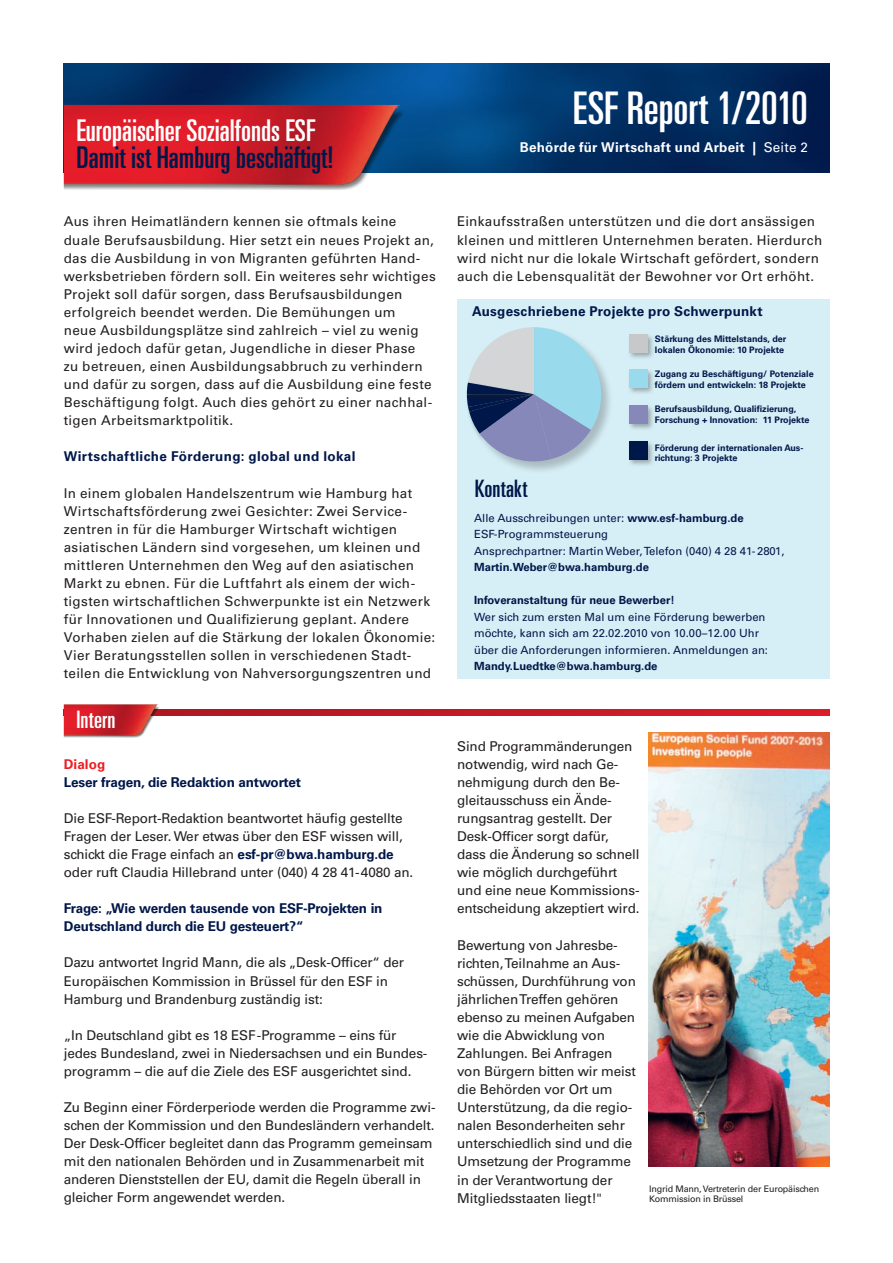
<style>
.page{position:relative;width:893px;height:1263px;background:#fff}
.page>*{position:absolute;margin:0;border:0;box-sizing:border-box;transform-origin:0 0}
.t1{font:ultra-condensed 45px "Univers LT Std";letter-spacing:-.005em;color:#fff}
.t2{font:ultra-condensed 30px "Univers LT Std";color:#00174a}
.t3{font:ultra-condensed 30px "Univers LT Std";color:#fff}
.t4{font:ultra-condensed 24px "Univers LT Std";letter-spacing:.005em;color:#00174a}
.t5{font:ultra-condensed 24px "Univers LT Std";letter-spacing:.01em;color:#fff}
.t6{font:13.5px/18.1px "Univers LT Std";letter-spacing:-.01em;color:#231f20}
.t7{font:13.5px/18.1px "Univers LT Std";letter-spacing:.01em;color:#231f20}
.t8{font:700 13.5px/18.1px "Univers LT Std";letter-spacing:-.01em;color:#00174a}
.t9{font:700 13.5px "Univers LT Std";letter-spacing:.025em;color:#00174a}
.t10{font:700 13.5px "Univers LT Std";letter-spacing:.015em;color:#00174a}
.t11{font:700 13.5px "Univers LT Std";letter-spacing:.02em;color:#fff}
.t12{font:700 13.5px "Univers LT Std";letter-spacing:.005em;color:#ee1d23}
.t13{font:11.25px/16.5px "Univers LT Std";color:#00174a}
.t14{font:700 11.25px "Univers LT Std";color:#00174a}
.t15{font:700 9px/10.8px "Univers LT Std";color:#00174a}
.t16{font:9px/10.8px "Univers LT Std";letter-spacing:-.02em;color:#231f20}
.s1{font-weight:700;color:#00174a}
.s2{font-weight:400}
.s3{font-weight:700}
</style>
<div class="page">
<div style="left:457px;top:299px;width:372px;height:379px;background:#d6eff6"></div>
<img style="left:64px;top:64px;width:765px;height:108px">
<img style="left:64px;top:105px;width:408px;height:85px">
<div style="left:466px;top:326px;width:154px;height:155px;background:#231f20;opacity:.25"></div>
<div style="left:465px;top:381px;width:83px;height:27px;background:#231f20;opacity:.35"></div>
<svg style="left:467px;top:327px;width:134px;height:139px"></svg>
<div style="left:628px;top:368px;width:33px;height:33px;background:#231f20;opacity:.35"></div>
<div style="left:629px;top:369px;width:18px;height:19px;background:#9adaed"></div>
<div style="left:628px;top:333px;width:33px;height:34px;background:#231f20;opacity:.35"></div>
<div style="left:629px;top:335px;width:18px;height:18px;background:#c7c8ca"></div>
<div style="left:628px;top:440px;width:33px;height:34px;background:#231f20;opacity:.35"></div>
<div style="left:629px;top:442px;width:18px;height:18px;background:#00174a"></div>
<div style="left:628px;top:404px;width:33px;height:33px;background:#231f20;opacity:.35"></div>
<div style="left:629px;top:406px;width:18px;height:18px;background:#8688ba"></div>
<img style="left:177px;top:709px;width:652px;height:7px">
<img style="left:64px;top:704px;width:113px;height:34px">
<img style="left:648px;top:732px;width:181px;height:434px">
<h2 class="t3" style="left:77px;top:114px;width:240px">Europäischer Sozialfonds ESF</h2>
<h2 class="t2" style="left:77px;top:141px;width:259px">Damit ist Hamburg beschäftigt!</h2>
<p class="t7" style="left:64px;top:213px;width:374px">Aus ihren Heimatländern kennen sie oftmals keine duale Berufsausbildung. Hier setzt ein neues Projekt an, das die Ausbildung in von Migranten geführten Hand&shy;werksbetrieben fördern soll. Ein weiteres sehr wichtiges Projekt soll dafür sorgen, dass Berufsausbildungen erfolgreich beendet werden. Die Bemühungen um<br>neue Ausbildungsplätze sind zahlreich – viel zu wenig wird jedoch dafür getan, Jugendliche in dieser Phase<br>zu betreuen, einen Ausbildungsabbruch zu verhindern und dafür zu sorgen, dass auf die Ausbildung eine feste Beschäftigung folgt. Auch dies gehört zu einer nachhal&shy;tigen Arbeitsmarktpolitik.</p>
<p class="t9" style="left:64px;top:449px;width:293px">Wirtschaftliche Förderung: global und lokal</p>
<p class="t7" style="left:64px;top:484px;width:373px">In einem globalen Handelszentrum wie Hamburg hat Wirtschaftsförderung zwei Gesichter: Zwei Service&shy;zentren in für die Hamburger Wirtschaft wichtigen asiatischen Ländern sind vorgesehen, um kleinen und mittleren Unternehmen den Weg auf den asiatischen Markt zu ebnen. Für die Luftfahrt als einem der wich&shy;tigsten wirtschaftlichen Schwerpunkte ist ein Netzwerk für Innovationen und Qualifizierung geplant. Andere Vorhaben zielen auf die Stärkung der lokalen Ökonomie:<br>Vier Beratungsstellen sollen in verschiedenen Stadt&shy;teilen die Entwicklung von Nahversorgungszentren und</p>
<h3 class="t5" style="left:77px;top:706px;width:40px">Intern</h3>
<p class="t12" style="left:64px;top:756px;width:43px">Dialog</p>
<p class="t8" style="left:64px;top:773px;width:239px">Leser fragen, die Redaktion antwortet</p>
<p class="t6" style="left:64px;top:809px;width:351px">Die ESF-Report-Redaktion beantwortet häufig gestellte Fragen der Leser. Wer etwas über den ESF wissen will, schickt die Frage einfach an <span class="s1">esf-pr@bwa.hamburg.de </span>oder ruft Claudia Hillebrand unter (040) 4 28 41-4080 an.</p>
<p class="t8" style="left:64px;top:899px;width:320px">Frage: „Wie werden tausende von ESF-Projekten in<br>Deutschland durch die EU gesteuert?“</p>
<p class="t6" style="left:64px;top:954px;width:342px">Dazu antwortet Ingrid Mann, die als „Desk-Officer“ der<br>Europäischen Kommission in Brüssel für den ESF in<br>Hamburg und Brandenburg zuständig ist:</p>
<p class="t6" style="left:64px;top:1026px;width:365px">„In Deutschland gibt es 18 ESF-Programme – eins für jedes Bundesland, zwei in Niedersachsen und ein Bundes&shy;programm – die auf die Ziele des ESF ausgerichtet sind.</p>
<p class="t6" style="left:64px;top:1098px;width:373px">Zu Beginn einer Förderperiode werden die Programme zwi&shy;schen der Kommission und den Bundesländern verhandelt.<br>Der Desk-Officer begleitet dann das Programm gemeinsam mit den nationalen Behörden und in Zusammenarbeit mit anderen Dienststellen der EU, damit die Regeln überall in gleicher Form angewendet werden.</p>
<h1 class="t1" style="left:573px;top:83px;width:236px">ESF Report 1/2010</h1>
<p class="t11" style="left:520px;top:139px;width:290px">Behörde für Wirtschaft und Arbeit | <span class="s2">Seite 2</span></p>
<p class="t7" style="left:457px;top:213px;width:367px">Einkaufsstraßen unterstützen und die dort ansässigen kleinen und mittleren Unternehmen beraten. Hierdurch wird nicht nur die lokale Wirtschaft gefördert, sondern auch die Lebensqualität der Bewohner vor Ort erhöht.</p>
<p class="t10" style="left:472px;top:303px;width:292px">Ausgeschriebene Projekte pro Schwerpunkt</p>
<p class="t15" style="left:655px;top:334px;width:133px">Stärkung des Mittelstands, der lokalen Ökonomie: 10 Projekte</p>
<p class="t15" style="left:655px;top:368px;width:160px">Zugang zu Beschäftigung/ Potenziale fördern und entwickeln: 18 Projekte</p>
<p class="t15" style="left:655px;top:404px;width:156px">Berufsausbildung, Qualifizierung,<br>Forschung + Innovation: 11 Projekte</p>
<p class="t15" style="left:655px;top:442px;width:150px">Förderung der internationalen Aus&shy;richtung: 3 Projekte</p>
<h3 class="t4" style="left:475px;top:475px;width:54px">Kontakt</h3>
<p class="t13" style="left:474px;top:510px;width:312px">Alle Ausschreibungen unter: <span class="s3">www.esf-hamburg.de<br></span>ESF-Programmsteuerung<br>Ansprechpartner: Martin Weber, Telefon (040) 4 28 41-2801,</p>
<p class="t14" style="left:474px;top:561px;width:176px">Martin.Weber@bwa.hamburg.de</p>
<p class="t14" style="left:474px;top:594px;width:202px">Infoveranstaltung für neue Bewerber!</p>
<p class="t13" style="left:474px;top:609px;width:295px">Wer sich zum ersten Mal um eine Förderung bewerben möchte, kann sich am 22.02.2010 von 10.00–12.00 Uhr über die Anforderungen informieren. Anmeldungen an:</p>
<p class="t14" style="left:474px;top:660px;width:185px">Mandy.Luedtke@bwa.hamburg.de</p>
<p class="t6" style="left:457px;top:737px;width:184px">Sind Programmänderungen notwendig, wird nach Ge&shy;nehmigung durch den Be&shy;gleitausschuss ein Ände&shy;rungsantrag gestellt. Der<br>Desk-Officer sorgt dafür, dass die Änderung so schnell wie möglich durchgeführt und eine neue Kommissions&shy;entscheidung akzeptiert wird.</p>
<p class="t6" style="left:457px;top:936px;width:180px">Bewertung von Jahresbe&shy;richten, Teilnahme an Aus&shy;schüssen, Durchführung von jährlichen Treffen gehören ebenso zu meinen Aufgaben wie die Abwicklung von<br>Zahlungen. Bei Anfragen von Bürgern bitten wir meist die Behörden vor Ort um<br>Unterstützung, da die regio&shy;nalen Besonderheiten sehr unterschiedlich sind und die<br>Umsetzung der Programme in der Verantwortung der<br>Mitgliedsstaaten liegt!"</p>
<p class="t16" style="left:649px;top:1183px;width:172px">Ingrid Mann, Vertreterin der Europäischen<br>Kommission in Brüssel</p>
</div>
